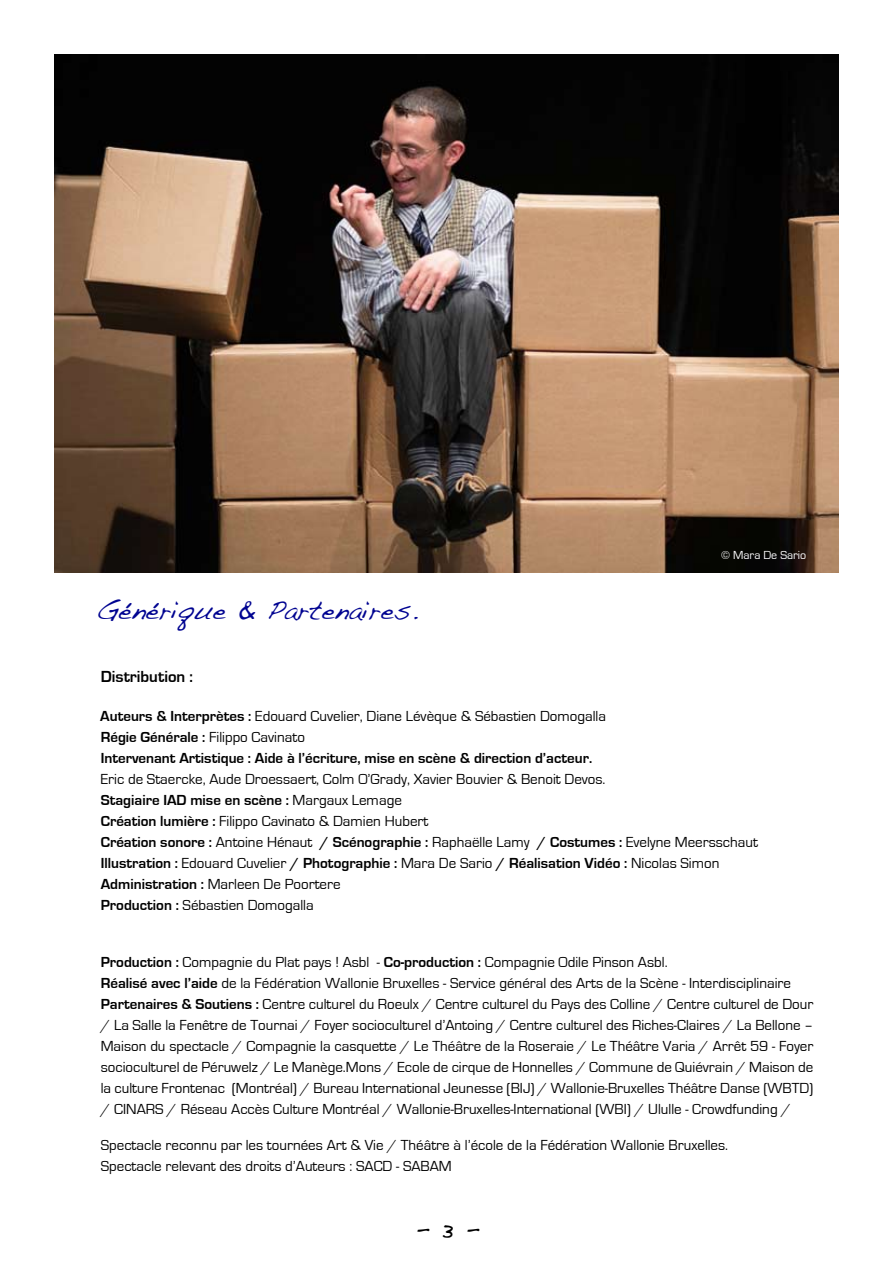
<style>
.page{position:relative;width:893px;height:1263px;background:#fff}
.page>*{position:absolute;margin:0;border:0;box-sizing:border-box;transform-origin:0 0}
.t1{font:27px "Handwriting Dakota";color:#000491}
.t2{font:27px "Handwriting Dakota";color:#000}
.t3{font:700 16.5px "Eurostile";color:#000}
.t4{font:15px/21px "Eurostile";color:#000}
.t5{font:700 15px/21px "Eurostile";color:#000}
.t6{font:12px "Eurostile";color:#fff}
.s1{font-weight:400}
.s2{font-weight:700}
</style>
<div class="page">
<img style="left:54px;top:54px;width:785px;height:519px">
<h1 class="t1" style="left:97px;top:594px;width:323px">Générique &amp; Partenaires.</h1>
<p class="t6" style="left:721px;top:549px;width:87px">© Mara De Sario</p>
<p class="t3" style="left:101px;top:668px;width:94px">Distribution :</p>
<p class="t5" style="left:100px;top:706px;width:507px">Auteurs &amp; Interprètes : <span class="s1">Edouard Cuvelier, Diane Lévèque &amp; Sébastien Domogalla<br></span>Régie Générale : <span class="s1">Filippo Cavinato<br></span>Intervenant Artistique : Aide à l’écriture, mise en scène &amp; direction d’acteur.</p>
<p class="t4" style="left:101px;top:769px;width:659px">Eric de Staercke, Aude Droessaert, Colm O’Grady, Xavier Bouvier &amp; Benoit Devos.<br><span class="s2">Stagiaire IAD mise en scène :</span> Margaux Lemage<br><span class="s2">Création lumière :</span> Filippo Cavinato &amp; Damien Hubert<br><span class="s2">Création sonore :</span> Antoine Hénaut <span class="s2">/ Scénographie :</span> Raphaëlle Lamy <span class="s2">/ Costumes :</span> Evelyne Meersschaut <span class="s2">Illustration :</span> Edouard Cuvelier <span class="s2">/ Photographie :</span> Mara De Sario <span class="s2">/ Réalisation Vidéo :</span> Nicolas Simon <span class="s2">Administration :</span> Marleen De Poortere<br><span class="s2">Production :</span> Sébastien Domogalla</p>
<p class="t4" style="left:101px;top:952px;width:714px"><span class="s2">Production :</span> Compagnie du Plat pays ! Asbl - <span class="s2">Co-production :</span> Compagnie Odile Pinson Asbl.<br><span class="s2">Réalisé avec l’aide</span> de la Fédération Wallonie Bruxelles - Service général des Arts de la Scène - Interdisciplinaire <span class="s2">Partenaires &amp; Soutiens :</span> Centre culturel du Roeulx / Centre culturel du Pays des Colline / Centre culturel de Dour / La Salle la Fenêtre de Tournai / Foyer socioculturel d’Antoing / Centre culturel des Riches-Claires / La Bellone – Maison du spectacle / Compagnie la casquette / Le Théâtre de la Roseraie / Le Théâtre Varia / Arrêt 59 - Foyer socioculturel de Péruwelz / Le Manège.Mons / Ecole de cirque de Honnelles / Commune de Quiévrain / Maison de la culture Frontenac (Montréal) / Bureau International Jeunesse (BIJ) / Wallonie-Bruxelles Théâtre Danse (WBTD) / CINARS / Réseau Accès Culture Montréal / Wallonie-Bruxelles-International (WBI) / Ululle - Crowdfunding /</p>
<p class="t4" style="left:101px;top:1135px;width:629px">Spectacle reconnu par les tournées Art &amp; Vie / Théâtre à l’école de la Fédération Wallonie Bruxelles.<br>Spectacle relevant des droits d’Auteurs : SACD - SABAM</p>
<h1 class="t2" style="left:414px;top:1211px;width:67px">- 3 -</h1>
</div>
